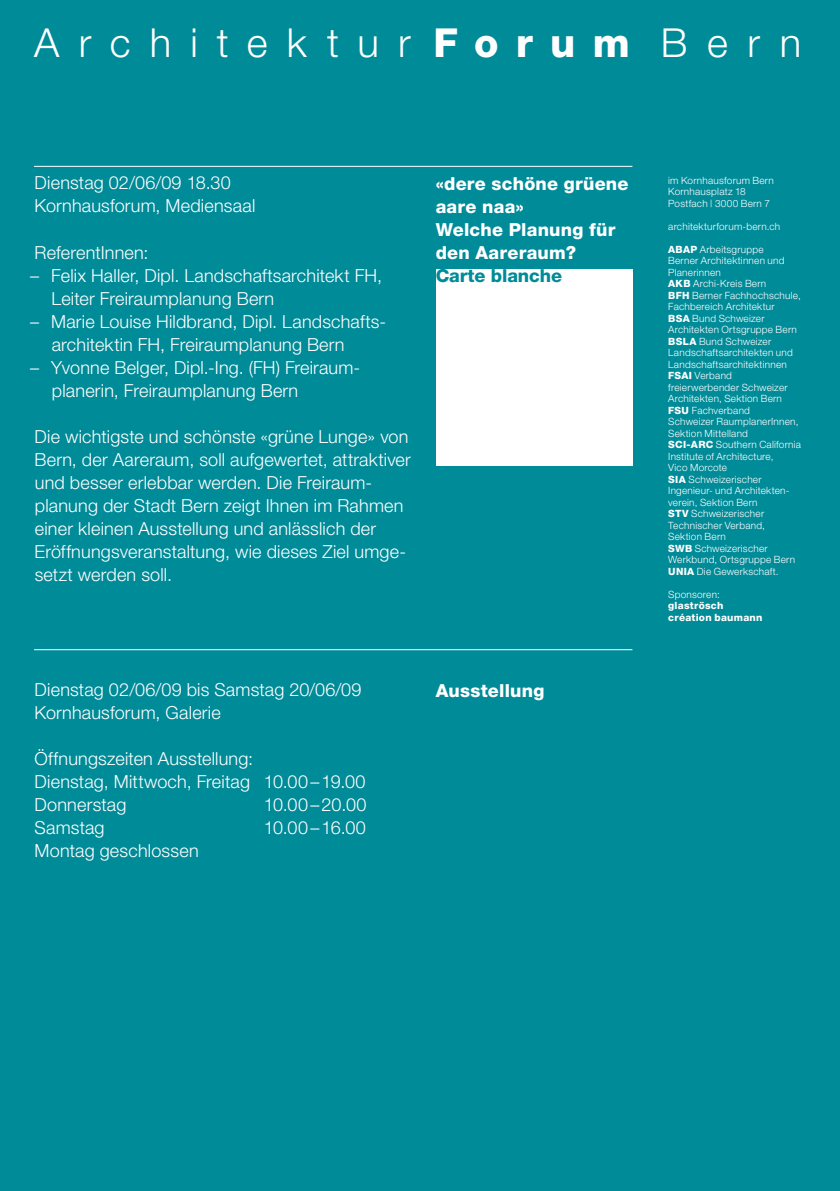
<style>
.page{position:relative;width:840px;height:1191px;background:#fff}
.page>*{position:absolute;margin:0;border:0;box-sizing:border-box;transform-origin:0 0}
.t1{font:300 40px "Helvetica Neue";letter-spacing:.48em;color:#fff}
.t2{font:300 18px/23px "Helvetica Neue";letter-spacing:.01em;color:#fff}
.t3{font:800 18px/23px "Helvetica Neue";letter-spacing:.015em;color:#fff}
.t4{font:800 18px "Helvetica Neue";letter-spacing:-.005em;color:#008b98}
.t5{font:300 10px/11.6px "Helvetica Neue";letter-spacing:.025em;color:#fff}
.t6{font:800 10px/11.6px "Helvetica Neue";letter-spacing:.025em;color:#fff}
.s1{font-weight:800}
</style>
<div class="page">
<div style="left:0;top:0;width:839px;height:1191px;background:#008b98"></div>
<div style="left:435px;top:269px;width:197px;height:197px;background:#fff"></div>
<hr style="left:34px;top:166px;width:598px;height:1px;background:#fff">
<hr style="left:34px;top:649px;width:598px;height:1px;background:#fff">
<h1 class="t1" style="left:34px;top:18px;width:768px">Architektur<span class="s1">Forum</span> Bern</h1>
<p class="t2" style="left:35px;top:171px;width:222px">Dienstag 02/06/09 18.30<br>Kornhausforum, Mediensaal</p>
<p class="t2" style="left:35px;top:240px;width:115px">ReferentInnen:</p>
<p class="t2" style="left:52px;top:263px;width:332px;text-indent:-21px">– Felix Haller, Dipl. Landschaftsarchitekt FH,<br>Leiter Freiraumplanung Bern</p>
<p class="t2" style="left:52px;top:309px;width:336px;text-indent:-22px">– Marie Louise Hildbrand, Dipl. Landschafts&shy;architektin FH, Freiraumplanung Bern</p>
<p class="t2" style="left:52px;top:355px;width:310px;text-indent:-22px">– Yvonne Belger, Dipl.-Ing. (FH) Freiraum&shy;planerin, Freiraumplanung Bern</p>
<p class="t2" style="left:35px;top:424px;width:377px">Die wichtigste und schönste «grüne Lunge» von Bern, der Aareraum, soll aufgewertet, attraktiver und besser erlebbar werden. Die Freiraum&shy;planung der Stadt Bern zeigt Ihnen im Rahmen einer kleinen Ausstellung und anlässlich der Eröffnungsveranstaltung, wie dieses Ziel umge&shy;setzt werden soll.</p>
<p class="t3" style="left:435px;top:172px;width:194px">«dere schöne grüene aare naa»<br>Welche Planung für den Aareraum?</p>
<p class="t4" style="left:435px;top:265px;width:128px">Carte blanche</p>
<p class="t2" style="left:35px;top:678px;width:328px">Dienstag 02/06/09 bis Samstag 20/06/09<br>Kornhausforum, Galerie</p>
<p class="t2" style="left:34px;top:747px;width:332px">Öffnungszeiten Ausstellung:<br>Dienstag, Mittwoch, Freitag 10.00–19.00<br>Donnerstag</p>
<p class="t2" style="left:264px;top:793px;width:104px">10.00–20.00</p>
<p class="t2" style="left:35px;top:816px;width:72px">Samstag</p>
<p class="t2" style="left:264px;top:816px;width:103px">10.00–16.00</p>
<p class="t2" style="left:35px;top:839px;width:165px">Montag geschlossen</p>
<p class="t3" style="left:435px;top:679px;width:110px">Ausstellung</p>
<p class="t5" style="left:667px;top:174px;width:107px">im Kornhausforum Bern<br>Kornhausplatz 18<br>Postfach | 3000 Bern 7</p>
<p class="t5" style="left:667px;top:220px;width:113px">architekturforum-bern.ch</p>
<p class="t5" style="left:667px;top:243px;width:134px"><span class="s1">ABAP</span> Arbeitsgruppe<br>Berner Architektinnen und<br>Planerinnen<br><span class="s1">AKB</span> Archi-Kreis Bern<br><span class="s1">BFH</span> Berner Fachhochschule,<br>Fachbereich Architektur<br><span class="s1">BSA</span> Bund Schweizer<br>Architekten Ortsgruppe Bern<br><span class="s1">BSLA</span> Bund Schweizer<br>Landschaftsarchitekten und<br>Landschaftsarchitektinnen<br><span class="s1">FSAI</span> Verband freierwerbender Schweizer<br>Architekten, Sektion Bern<br><span class="s1">FSU</span> Fachverband<br>Schweizer RaumplanerInnen,<br>Sektion Mittelland<br><span class="s1">SCI-ARC</span> Southern California<br>Institute of Architecture,<br>Vico Morcote<br><span class="s1">SIA</span> Schweizerischer<br>Ingenieur- und Architekten&shy;verein, Sektion Bern<br><span class="s1">STV</span> Schweizerischer<br>Technischer Verband,<br>Sektion Bern<br><span class="s1">SWB</span> Schweizerischer<br>Werkbund, Ortsgruppe Bern<br><span class="s1">UNIA</span> Die Gewerkschaft.</p>
<p class="t5" style="left:668px;top:588px;width:53px">Sponsoren:</p>
<p class="t6" style="left:668px;top:600px;width:96px">glaströsch création baumann</p>
</div>
